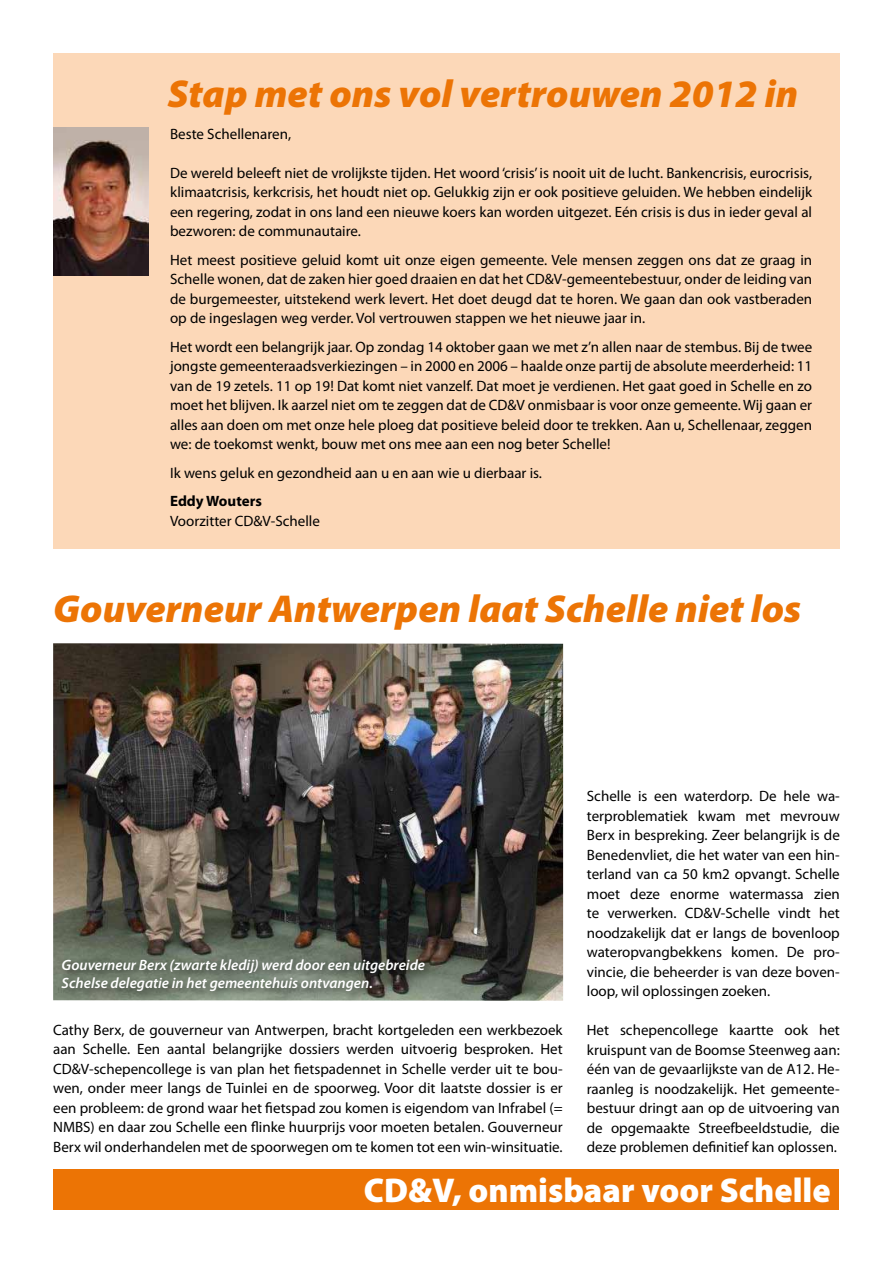
<style>
.page{position:relative;width:893px;height:1263px;background:#fff}
.page>*{position:absolute;margin:0;border:0;box-sizing:border-box;transform-origin:0 0}
.t1{font:italic 900 39px "Myriad Pro";color:#ec7405}
.t2{font:900 34.5px "Myriad Pro";color:#fff}
.t3{font:15px/19.5px "Myriad Pro";color:#000;text-align:justify}
.t4{font:italic 600 15px/18px "Myriad Pro";color:#fff}
.t5{font:700 15px "Myriad Pro";color:#000}
</style>
<div class="page">
<div style="left:53px;top:53px;width:787px;height:496px;background:#fcd8b8"></div>
<img style="left:53px;top:128px;width:96px;height:147px">
<img style="left:53px;top:643px;width:510px;height:358px">
<div style="left:57px;top:954px;width:378px;height:48px;background:#000;opacity:.6"></div>
<div style="left:53px;top:1169px;width:786px;height:41px;background:#ec7405"></div>
<h1 class="t1" style="left:168px;top:67px;width:632px">Stap met ons vol vertrouwen 2012 in</h1>
<p class="t3" style="left:170px;top:124px;width:123px">Beste Schellenaren,</p>
<p class="t3" style="left:170px;top:163px;width:644px">De wereld beleeft niet de vrolijkste tijden. Het woord ‘crisis’ is nooit uit de lucht. Bankencrisis, eurocrisis, klimaatcrisis, kerkcrisis, het houdt niet op. Gelukkig zijn er ook positieve geluiden. We hebben eindelijk een regering, zodat in ons land een nieuwe koers kan worden uitgezet. Eén crisis is dus in ieder geval al bezworen: de communautaire.</p>
<p class="t3" style="left:170px;top:250px;width:644px">Het meest positieve geluid komt uit onze eigen gemeente. Vele mensen zeggen ons dat ze graag in Schelle wonen, dat de zaken hier goed draaien en dat het CD&amp;V-gemeentebestuur, onder de leiding van de burgemeester, uitstekend werk levert. Het doet deugd dat te horen. We gaan dan ook vastberaden op de ingeslagen weg verder. Vol vertrouwen stappen we het nieuwe jaar in.</p>
<p class="t3" style="left:170px;top:337px;width:644px">Het wordt een belangrijk jaar. Op zondag 14 oktober gaan we met z’n allen naar de stembus. Bij de twee jongste gemeenteraadsverkiezingen – in 2000 en 2006 – haalde onze partij de absolute meerderheid: 11 van de 19 zetels. 11 op 19! Dat komt niet vanzelf. Dat moet je verdienen. Het gaat goed in Schelle en zo moet het blijven. Ik aarzel niet om te zeggen dat de CD&amp;V onmisbaar is voor onze gemeente. Wij gaan er alles aan doen om met onze hele ploeg dat positieve beleid door te trekken. Aan u, Schellenaar, zeggen we: de toekomst wenkt, bouw met ons mee aan een nog beter Schelle!</p>
<p class="t3" style="left:170px;top:463px;width:373px">Ik wens geluk en gezondheid aan u en aan wie u dierbaar is.</p>
<p class="t5" style="left:170px;top:491px;width:93px">Eddy Wouters</p>
<p class="t3" style="left:170px;top:511px;width:151px">Voorzitter CD&amp;V-Schelle</p>
<h1 class="t1" style="left:53px;top:582px;width:750px">Gouverneur Antwerpen laat Schelle niet los</h1>
<p class="t3" style="left:587px;top:786px;width:255px">Schelle is een waterdorp. De hele wa&shy;terproblematiek kwam met mevrouw Berx in bespreking. Zeer belangrijk is de Benedenvliet, die het water van een hin&shy;terland van ca 50 km2 opvangt. Schelle moet deze enorme watermassa zien te verwerken. CD&amp;V-Schelle vindt het noodzakelijk dat er langs de bovenloop wateropvangbekkens komen. De pro&shy;vincie, die beheerder is van deze boven&shy;loop, wil oplossingen zoeken.</p>
<p class="t3" style="left:587px;top:1020px;width:254px">Het schepencollege kaartte ook het kruispunt van de Boomse Steenweg aan: één van de gevaarlijkste van de A12. He&shy;raanleg is noodzakelijk. Het gemeente&shy;bestuur dringt aan op de uitvoering van de opgemaakte Streefbeeldstudie, die deze problemen definitief kan oplossen.</p>
<h2 class="t2" style="left:364px;top:1167px;width:468px">CD&amp;V, onmisbaar voor Schelle</h2>
<p class="t4" style="left:62px;top:956px;width:365px">Gouverneur Berx (zwarte kledij) werd door een uitgebreide<br>Schelse delegatie in het gemeentehuis ontvangen.</p>
<p class="t3" style="left:53px;top:1020px;width:511px">Cathy Berx, de gouverneur van Antwerpen, bracht kortgeleden een werkbezoek aan Schelle. Een aantal belangrijke dossiers werden uitvoerig besproken. Het CD&amp;V-schepencollege is van plan het fietspadennet in Schelle verder uit te bou&shy;wen, onder meer langs de Tuinlei en de spoorweg. Voor dit laatste dossier is er een probleem: de grond waar het fietspad zou komen is eigendom van Infrabel (= NMBS) en daar zou Schelle een flinke huurprijs voor moeten betalen. Gouverneur Berx wil onderhandelen met de spoorwegen om te komen tot een win-winsituatie.</p>
</div>
